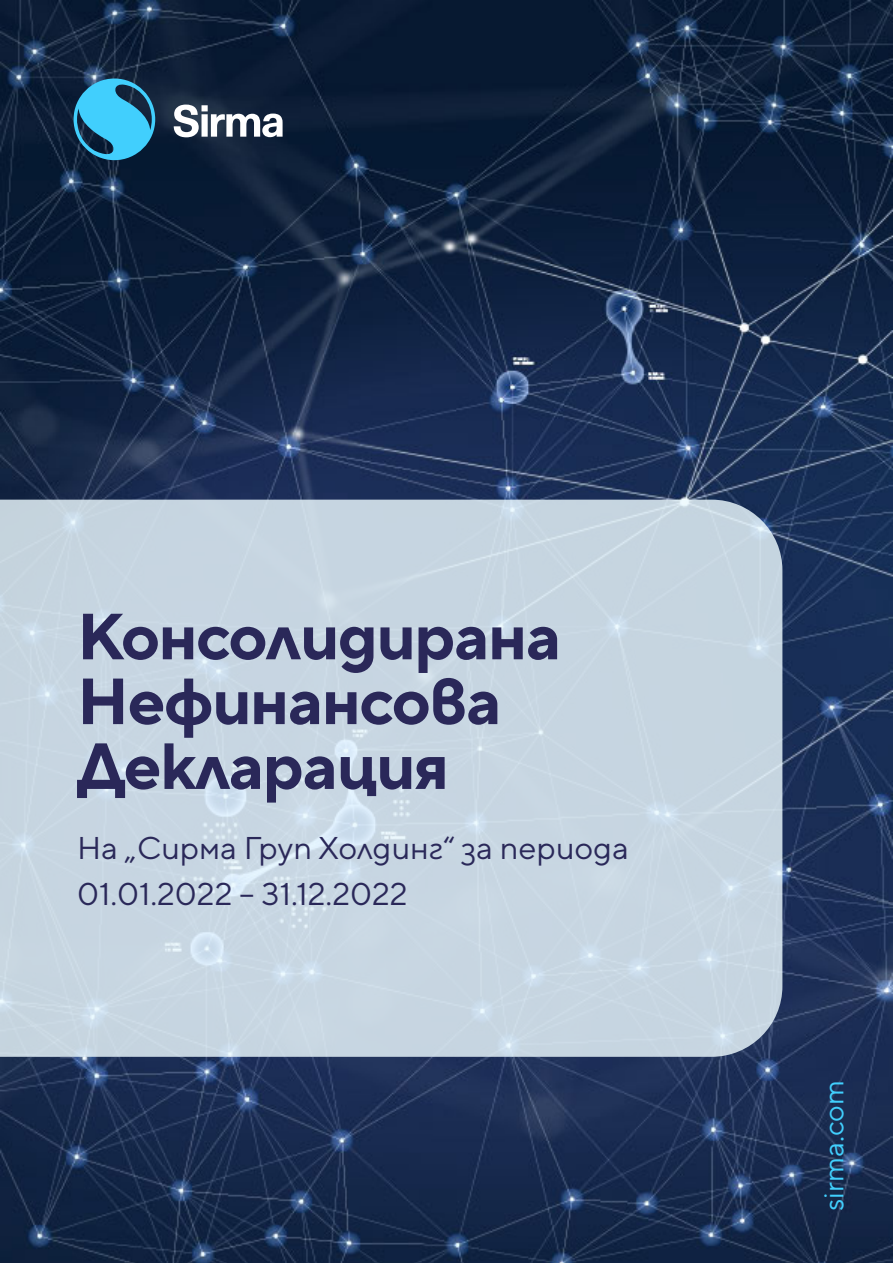
<style>
.page{position:relative;width:893px;height:1263px;background:#fff}
.page>*{position:absolute;margin:0;border:0;box-sizing:border-box;transform-origin:0 0}
.t1{font:700 65.1px/64.8px "TT Norms Pro";letter-spacing:-.025em;color:#2a2859}
.t2{font:31.5px/46.5px "TT Norms Pro";color:#2a2859}
.t3{font:27.9px "TT Norms Pro";color:#41cffd}
</style>
<div class="page">
<img style="left:0;top:0;width:892px;height:1263px">
<svg style="left:174px;top:105px;width:109px;height:32px"></svg>
<svg style="left:74px;top:78px;width:81px;height:82px;background:#2e8bb0"></svg>
<div style="left:0;top:500px;width:782px;height:557px;background:#c7d5e1"></div>
<h1 class="t1" style="left:77px;top:602px;width:486px">Консолидирана<br>Нефинансова<br>Декларация</h1>
<p class="t2" style="left:77px;top:823px;width:553px">На „Сирма Груп Холдинг“ за периода<br>01.01.2022 – 31.12.2022</p>
<p class="t3" style="left:816px;top:1211px;width:132px;rotate:-90deg">sirma.com</p>
</div>
